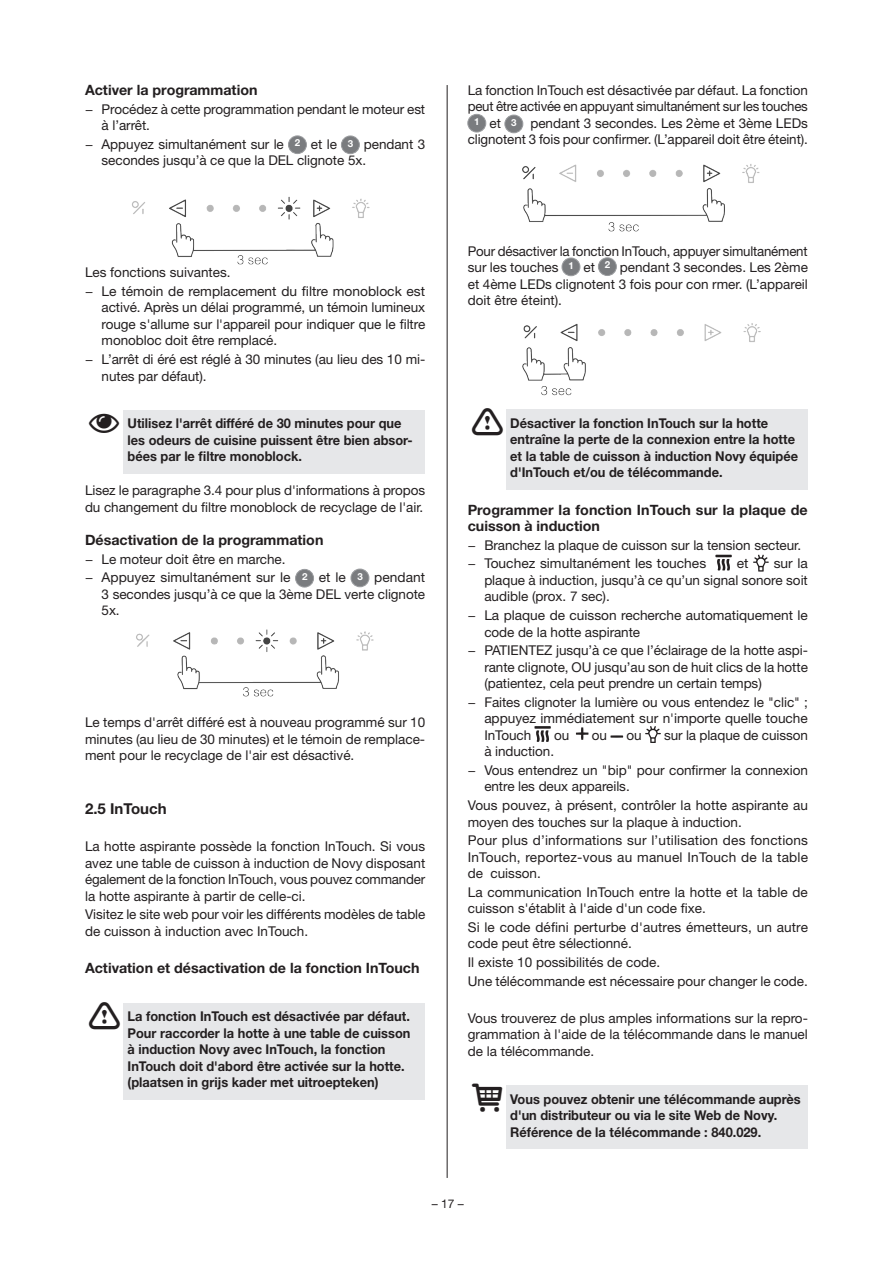
<style>
.page{position:relative;width:893px;height:1263px;background:#fff}
.page>*{position:absolute;margin:0;border:0;box-sizing:border-box;transform-origin:0 0}
.t1{font:700 15px "Helvetica Neue LTW1 G";color:#231f20}
.t2{font:700 14.25px/16.5px "Helvetica Neue LTW1 G";color:#231f20}
.t3{font:13.5px/16.5px "Helvetica Neue LT Std";letter-spacing:-.005em;color:#231f20}
.t4{font:700 13.5px/16.5px "Helvetica Neue LT Std";color:#231f20;scale:.95 1}
.t5{font:13.5px/18.6px "Helvetica Neue LT Std";letter-spacing:.015em;color:#231f20}
.t6{font:12px "Helvetica Neue LT Std";color:#231f20}
.s1{font-weight:700;font-size:9.75px;color:#fff}
</style>
<div class="page">
<hr style="left:447px;top:85px;width:1px;height:1093px;background:#231f20">
<div style="left:123px;top:410px;width:302px;height:64px;background:#e6e7e9"></div>
<div style="left:123px;top:1003px;width:302px;height:96px;background:#e6e7e9"></div>
<div style="left:288px;top:136px;width:18px;height:18px;background:#7a7c7f;border-radius:50%"></div>
<div style="left:288px;top:136px;width:18px;height:18px;border:1px solid #999b9e;border-radius:50%"></div>
<div style="left:341px;top:136px;width:18px;height:18px;background:#7a7c7f;border-radius:50%"></div>
<div style="left:341px;top:136px;width:18px;height:18px;border:1px solid #999b9e;border-radius:50%"></div>
<img style="left:132px;top:196px;width:238px;height:69px">
<div style="left:296px;top:569px;width:18px;height:18px;background:#7a7c7f;border-radius:50%"></div>
<div style="left:295px;top:569px;width:19px;height:18px;border:1px solid #999b9e;border-radius:50%"></div>
<div style="left:351px;top:569px;width:18px;height:18px;background:#7a7c7f;border-radius:50%"></div>
<div style="left:351px;top:569px;width:18px;height:18px;border:1px solid #999b9e;border-radius:50%"></div>
<img style="left:136px;top:629px;width:238px;height:68px">
<div style="left:506px;top:410px;width:302px;height:80px;background:#e6e7e9"></div>
<div style="left:506px;top:1086px;width:302px;height:63px;background:#e6e7e9"></div>
<div style="left:468px;top:114px;width:18px;height:18px;background:#7a7c7f;border-radius:50%"></div>
<div style="left:468px;top:114px;width:18px;height:18px;border:1px solid #999b9e;border-radius:50%"></div>
<div style="left:505px;top:115px;width:18px;height:18px;background:#7a7c7f;border-radius:50%"></div>
<div style="left:505px;top:115px;width:18px;height:18px;border:1px solid #999b9e;border-radius:50%"></div>
<img style="left:522px;top:164px;width:238px;height:68px">
<div style="left:562px;top:258px;width:18px;height:18px;background:#7a7c7f;border-radius:50%"></div>
<div style="left:562px;top:258px;width:18px;height:18px;border:1px solid #999b9e;border-radius:50%"></div>
<div style="left:598px;top:258px;width:18px;height:17px;background:#7a7c7f;border-radius:50%"></div>
<div style="left:598px;top:258px;width:18px;height:18px;border:1px solid #999b9e;border-radius:50%"></div>
<img style="left:522px;top:323px;width:239px;height:73px">
<svg style="left:715px;top:555px;width:17px;height:16px"></svg>
<svg style="left:753px;top:555px;width:16px;height:17px"></svg>
<svg style="left:534px;top:726px;width:17px;height:16px"></svg>
<svg style="left:576px;top:727px;width:13px;height:13px"></svg>
<svg style="left:610px;top:735px;width:13px;height:3px"></svg>
<svg style="left:645px;top:726px;width:16px;height:17px"></svg>
<p class="t2" style="left:85px;top:82px;width:174px">Activer la programmation</p>
<p class="t3" style="left:102px;top:101px;width:325px;text-indent:-17px">− Procédez à cette programmation pendant le moteur est à l’arrêt.</p>
<p class="t3" style="left:102px;top:136px;width:325px;text-indent:-17px">− Appuyez simultanément sur le <sup>2</sup> et le <sup>3</sup> pendant 3 secondes jusqu’à ce que la DEL clignote 5x.</p>
<p class="t3" style="left:85px;top:263px;width:342px;line-height:18.6px">Les fonctions suivantes.<br>− Le témoin de remplacement du filtre monoblock est</p>
<p class="t3" style="left:102px;top:299px;width:325px;text-align:justify">activé. Après un délai programmé, un témoin lumineux rouge s'allume sur l'appareil pour indiquer que le filtre monobloc doit être remplacé.</p>
<p class="t3" style="left:102px;top:351px;width:325px;text-indent:-17px">− L’arrêt di éré est réglé à 30 minutes (au lieu des 10 mi&shy;nutes par défaut).</p>
<p class="t4" style="left:128px;top:415px;width:302px">Utilisez l'arrêt différé de 30 minutes pour que les odeurs de cuisine puissent être bien absor&shy;bées par le filtre monoblock.</p>
<p class="t3" style="left:85px;top:482px;width:342px">Lisez le paragraphe 3.4 pour plus d'informations à propos du changement du filtre monoblock de recyclage de l'air.</p>
<p class="t2" style="left:85px;top:532px;width:240px">Désactivation de la programmation</p>
<p class="t3" style="left:85px;top:549px;width:342px;line-height:18.6px">− Le moteur doit être en marche.<br>− Appuyez simultanément sur le <sup>2</sup> et le <sup>3</sup> pendant</p>
<p class="t3" style="left:102px;top:586px;width:325px">3 secondes jusqu’à ce que la 3ème DEL verte clignote<br>5x.</p>
<p class="t3" style="left:85px;top:714px;width:342px;text-align:justify">Le temps d'arrêt différé est à nouveau programmé sur 10 minutes (au lieu de 30 minutes) et le témoin de remplace&shy;ment pour le recyclage de l'air est désactivé.</p>
<p class="t1" style="left:85px;top:799px;width:83px">2.5 InTouch</p>
<p class="t3" style="left:85px;top:838px;width:342px;text-align:justify">La hotte aspirante possède la fonction InTouch. Si vous avez une table de cuisson à induction de Novy disposant également de la fonction InTouch, vous pouvez commander la hotte aspirante à partir de celle-ci.</p>
<p class="t3" style="left:85px;top:906px;width:342px">Visitez le site web pour voir les différents modèles de table de cuisson à induction avec InTouch.</p>
<p class="t2" style="left:85px;top:960px;width:336px">Activation et désactivation de la fonction InTouch</p>
<p class="t4" style="left:128px;top:1008px;width:299px">La fonction InTouch est désactivée par défaut.<br>Pour raccorder la hotte à une table de cuisson à induction Novy avec InTouch, la fonction InTouch doit d'abord être activée sur la hotte. (plaatsen in grijs kader met uitroepteken)</p>
<p class="t3" style="left:468px;top:81px;width:342px;text-align:center">La fonction InTouch est désactivée par défaut. La fonction peut être activée en appuyant simultanément sur les touches <sup>1</sup> et <span class="s1">3</span> pendant 3 secondes. Les 2ème et 3ème LEDs clignotent 3 fois pour confirmer. (L’appareil doit être éteint).</p>
<p class="t3" style="left:468px;top:243px;width:342px;text-align:justify">Pour désactiver la fonction InTouch, appuyer simultanément sur les touches <sup>1</sup> et <sup>2</sup> pendant 3 secondes. Les 2ème et 4ème LEDs clignotent 3 fois pour con rmer. (L’appareil doit être éteint).</p>
<p class="t4" style="left:510px;top:414px;width:304px">Désactiver la fonction InTouch sur la hotte entraîne la perte de la connexion entre la hotte et la table de cuisson à induction Novy équipée d'InTouch et/ou de télécommande.</p>
<p class="t2" style="left:468px;top:501px;width:341px">Programmer la fonction InTouch sur la plaque de cuisson à induction</p>
<p class="t3" style="left:468px;top:535px;width:335px;line-height:18.6px">− Branchez la plaque de cuisson sur la tension secteur. − Touchez simultanément les touches</p>
<p class="t3" style="left:484px;top:555px;width:325px;text-align:justify;text-indent:289px">sur la plaque à induction, jusqu’à ce qu’un signal sonore soit audible (prox. 7 sec).</p>
<p class="t3" style="left:484px;top:607px;width:325px;text-indent:-17px">− La plaque de cuisson recherche automatiquement le code de la hotte aspirante</p>
<p class="t3" style="left:484px;top:642px;width:325px;text-align:justify;text-indent:-17px">− PATIENTEZ jusqu’à ce que l’éclairage de la hotte aspi&shy;rante clignote, OU jusqu’au son de huit clics de la hotte (patientez, cela peut prendre un certain temps)</p>
<p class="t3" style="left:484px;top:693px;width:325px;text-align:justify;text-indent:-17px">− Faites clignoter la lumière ou vous entendez le "clic" ; appuyez immédiatement sur n'importe quelle touche InTouch</p>
<p class="t3" style="left:737px;top:555px;width:13px">et</p>
<p class="t3" style="left:554px;top:726px;width:17px">ou</p>
<p class="t3" style="left:592px;top:726px;width:17px">ou</p>
<p class="t3" style="left:626px;top:726px;width:17px">ou</p>
<p class="t3" style="left:664px;top:726px;width:145px">sur la plaque de cuisson</p>
<p class="t3" style="left:468px;top:742px;width:342px;line-height:18.6px;text-indent:17px">à induction.<br>− Vous entendrez un "bip" pour confirmer la connexion</p>
<p class="t3" style="left:468px;top:777px;width:342px;line-height:18.6px;text-indent:17px">entre les deux appareils.<br>Vous pouvez, à présent, contrôler la hotte aspirante au</p>
<p class="t5" style="left:468px;top:812px;width:342px">moyen des touches sur la plaque à induction.<br>Pour plus d’informations sur l’utilisation des fonctions</p>
<p class="t5" style="left:468px;top:848px;width:342px;line-height:16.5px">InTouch, reportez-vous au manuel InTouch de la table de cuisson.</p>
<p class="t3" style="left:468px;top:883px;width:342px">La communication InTouch entre la hotte et la table de cuisson s'établit à l'aide d'un code fixe.</p>
<p class="t3" style="left:468px;top:919px;width:342px">Si le code défini perturbe d'autres émetteurs, un autre code peut être sélectionné.</p>
<p class="t3" style="left:468px;top:953px;width:342px;line-height:18.6px">Il existe 10 possibilités de code.<br>Une télécommande est nécessaire pour changer le code.</p>
<p class="t3" style="left:468px;top:1010px;width:342px;text-align:justify">Vous trouverez de plus amples informations sur la repro&shy;grammation à l'aide de la télécommande dans le manuel de la télécommande.</p>
<p class="t4" style="left:510px;top:1090px;width:307px">Vous pouvez obtenir une télécommande auprès d'un distributeur ou via le site Web de Novy.<br>Référence de la télécommande : 840.029.</p>
<p class="t6" style="left:432px;top:1196px;width:34px">– 17 –</p>
</div>
